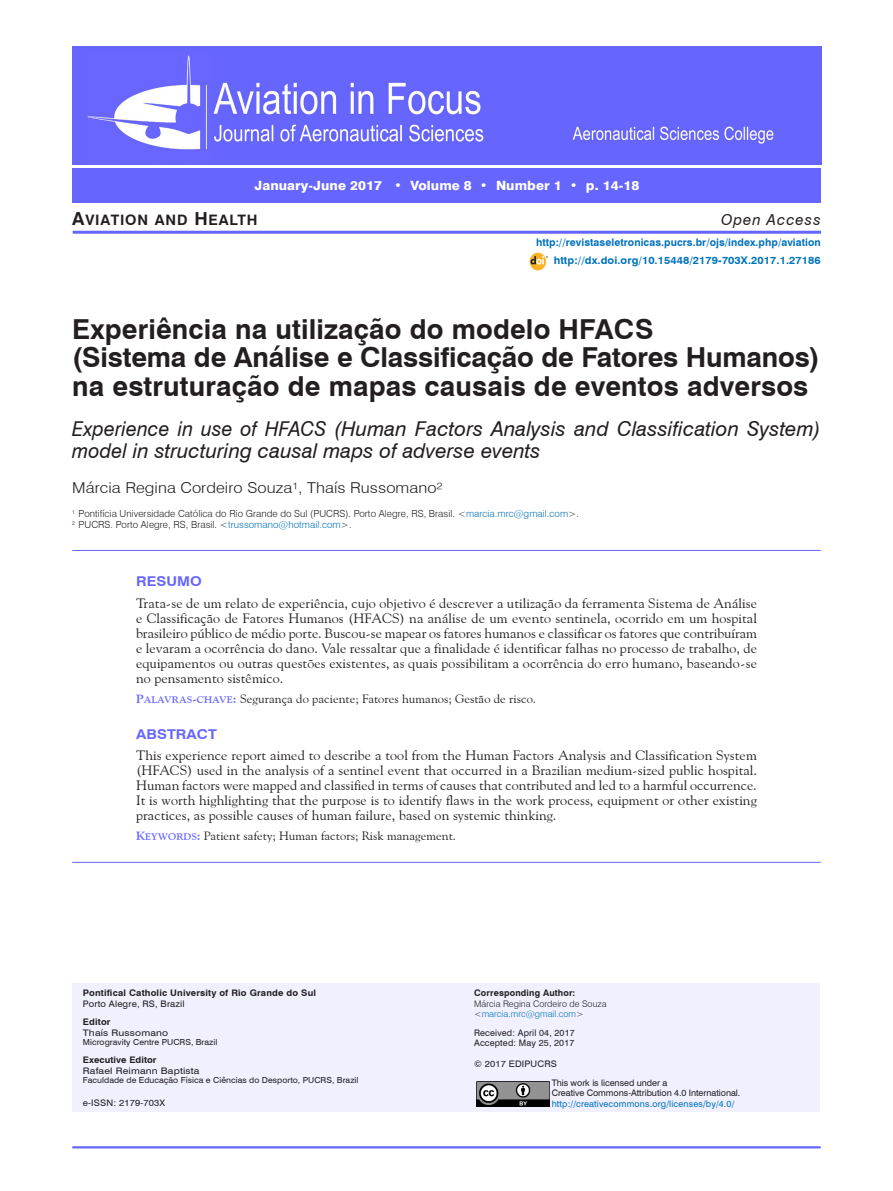
<style>
.page{position:relative;width:893px;height:1191px;background:#fff}
.page>*{position:absolute;margin:0;border:0;box-sizing:border-box;transform-origin:0 0}
.t1{font:700 27.6px/28.5px "Swiss 721 BT";letter-spacing:.005em;color:#231f20}
.t2{font:italic 20.4px/22.5px "Swiss 721 BT";letter-spacing:.005em;color:#231f20;scale:.95 1}
.t3{font:300 15px "Swiss 721 BT";letter-spacing:.005em;color:#231f20;scale:1.1 1}
.t4{font:italic 15px "Swiss 721 BT";letter-spacing:.065em;color:#231f20}
.t5{font:14.4px "Swiss 721 BT Bold SC800";letter-spacing:.055em;color:#231f20}
.t6{font:13.5px/15px "Goudy Old Style BT";letter-spacing:.005em;color:#231f20;text-align:justify;scale:1.05 1}
.t7{font:700 13.5px "Swiss 721 BT";letter-spacing:.005em;color:#6665fe;scale:1.1 1}
.t8{font:800 12.75px "Swiss 721 BT";letter-spacing:.005em;color:#fff;scale:1.05 1}
.t9{font:12px "Goudy Old Style BT";letter-spacing:.005em;color:#231f20;scale:1.05 1}
.t10{font:700 10.5px "Swiss 721 BT";letter-spacing:.005em;color:#0072bc}
.t11{font:700 10.5px "Swiss 721 BT";letter-spacing:.005em;color:#0072bc;scale:1.05 1}
.t12{font:300 9.75px/11.2px "Swiss 721 BT";letter-spacing:.005em;color:#231f20}
.t13{font:9px/9.8px "Swiss 721 BT";letter-spacing:-.005em;color:#231f20}
.t14{font:700 9px "Swiss 721 BT";letter-spacing:.015em;color:#231f20;scale:1.05 1}
.t15{font:9px "Swiss 721 BT";letter-spacing:.015em;color:#231f20;scale:1.05 1}
.t16{font:300 9px/9.8px "Swiss 721 BT";letter-spacing:.005em;color:#231f20}
.t17{font:9px "Swiss 721 BT";letter-spacing:.015em;color:#0072bc}
.t18{font:9px/10.5px "Swiss 721 BT";letter-spacing:.015em;color:#231f20}
.t19{font:9px "Swiss 721 BT";letter-spacing:.015em;color:#231f20;scale:1.15 1}
.t20{font:700 9px "Swiss 721 BT";letter-spacing:.015em;color:#231f20}
.t21{font:8.25px "Swiss 721 BT";letter-spacing:.005em;color:#231f20;scale:1.05 1}
.s1{font-size:18px}
.s2{color:#0072bc}
.s3{font-family:"Goudy Old Style BT Bold SC800";color:#6665fe}
.s4{font-family:"Goudy Old Style BT Bold SC800";font-size:9.6px;color:#6665fe}
.s5{font-weight:700;color:#6665fe}
</style>
<div class="page">
<hr style="left:72px;top:1146px;width:749px;height:2px;background:#6665fe">
<div style="left:73px;top:168px;width:748px;height:34px;background:#6665fe"></div>
<div style="left:72px;top:982px;width:391px;height:129px;background:#f0f0ff"></div>
<img style="left:73px;top:47px;width:748px;height:118px">
<hr style="left:73px;top:231px;width:748px;height:3px;background:#6665fe">
<div style="left:463px;top:982px;width:357px;height:129px;background:#f0f0ff"></div>
<img style="left:476px;top:1081px;width:73px;height:25px">
<img style="left:529px;top:253px;width:19px;height:17px">
<hr style="left:72px;top:550px;width:749px;height:1px;background:#6665fe">
<hr style="left:72px;top:862px;width:749px;height:1px;background:#6665fe">
<p class="t8" style="left:255px;top:178px;width:368px">January-June 2017 • Volume 8 • Number 1 • p. 14-18</p>
<p class="t5" style="left:72px;top:211px;width:185px"><span class="s1">A</span>VIATION AND <span class="s1">H</span>EALTH</p>
<p class="t4" style="left:721px;top:210px;width:101px">Open Access</p>
<p class="t10" style="left:536px;top:236px;width:286px">http://revistaseletronicas.pucrs.br/ojs/index.php/aviation</p>
<p class="t11" style="left:554px;top:254px;width:256px">http://dx.doi.org/10.15448/2179-703X.2017.1.27186</p>
<h1 class="t1" style="left:72px;top:315px;width:749px">Experiência na utilização do modelo Hfacs<br>(Sistema de Análise e Classificação de Fatores Humanos) na estruturação de mapas causais de eventos adversos</h1>
<h2 class="t2" style="left:72px;top:417px;width:789px">Experience in use of HFACS (Human Factors Analysis and Classification System) model in structuring causal maps of adverse events</h2>
<p class="t3" style="left:72px;top:478px;width:338px">Márcia Regina Cordeiro Souza¹, Thaís Russomano²</p>
<p class="t12" style="left:72px;top:508px;width:508px"><sup>1</sup> Pontifícia Universidade Católica do Rio Grande do Sul (PUCRS). Porto Alegre, RS, Brasil. &lt;<span class="s2">marcia.mrc@gmail.com</span>&gt;.<br><sup>2</sup> PUCRS. Porto Alegre, RS, Brasil. &lt;<span class="s2">trussomano@hotmail.com</span>&gt;.</p>
<p class="t7" style="left:136px;top:573px;width:20px">Resu</p>
<p class="t7" style="left:177px;top:573px;width:24px">mo</p>
<p class="t6" style="left:136px;top:595px;width:593px">Trata-se de um relato de experiência, cujo objetivo é descrever a utilização da ferramenta Sistema de Análise e Classificação de Fatores Humanos (HFACS) na análise de um evento sentinela, ocorrido em um hospital brasileiro público de médio porte. Buscou-se mapear os fatores humanos e classificar os fatores que contribuíram e levaram a ocorrência do dano. Vale ressaltar que a finalidade é identificar falhas no processo de trabalho, de equipamentos ou outras questões existentes, as quais possibilitam a ocorrência do erro humano, baseando-se no pensamento sistêmico.</p>
<p class="t9" style="left:136px;top:691px;width:382px"><span class="s3">P</span><span class="s4">ALAVRAS</span><span class="s3">-</span><span class="s4">CHAVE</span><span class="s3">:</span> Segurança do paciente; Fatores humanos; Gestão de risco.</p>
<p class="t7" style="left:136px;top:726px;width:47px">Abstrac</p>
<p class="t7" style="left:208px;top:726px;width:10px">t</p>
<p class="t6" style="left:136px;top:748px;width:593px">This experience report aimed to describe a tool from the Human Factors Analysis and Classification System (HFACS) used in the analysis of a sentinel event that occurred in a Brazilian medium-sized public hospital.<br>Human factors were mapped and classified in terms of causes that contributed and led to a harmful occurrence.<br>It is worth highlighting that the purpose is to identify flaws in the work process, equipment or other existing practices, as possible causes of human failure, based on systemic thinking.</p>
<p class="t9" style="left:136px;top:828px;width:306px"><span class="s3">K</span><span class="s4">EYWORDS</span><span class="s5">:</span> Patient safety; Human factors; Risk management.</p>
<p class="t14" style="left:83px;top:987px;width:224px">Pontifical Catholic University of Rio Grande do Sul</p>
<p class="t15" style="left:83px;top:998px;width:98px">Porto Alegre, RS, Brazil</p>
<p class="t14" style="left:83px;top:1016px;width:28px">Editor</p>
<p class="t19" style="left:83px;top:1027px;width:76px">Thaís Russomano</p>
<p class="t21" style="left:83px;top:1037px;width:130px">Microgravity Centre PUCRS, Brazil</p>
<p class="t14" style="left:83px;top:1054px;width:72px">Executive Editor</p>
<p class="t19" style="left:83px;top:1065px;width:103px">Rafael Reimann Baptista</p>
<p class="t21" style="left:83px;top:1075px;width:264px">Faculdade de Educação Física e Ciências do Desporto, PUCRS, Brazil</p>
<p class="t15" style="left:83px;top:1097px;width:80px">e-ISSN: 2179-703X</p>
<p class="t20" style="left:474px;top:987px;width:103px">Corresponding Author:</p>
<p class="t16" style="left:474px;top:998px;width:134px">Márcia Regina Cordeiro de Souza &lt;<span class="s2">marcia.mrc@gmail.com</span>&gt;</p>
<p class="t18" style="left:474px;top:1027px;width:102px">Received: April 04, 2017<br>Accepted: May 25, 2017</p>
<p class="t15" style="left:474px;top:1058px;width:80px">© 2017 EDIPUCRS</p>
<p class="t13" style="left:552px;top:1078px;width:190px">This work is licensed under a<br>Creative Commons-Attribution 4.0 International.</p>
<p class="t17" style="left:552px;top:1097px;width:184px">http://creativecommons.org/licenses/by/4.0/</p>
</div>
